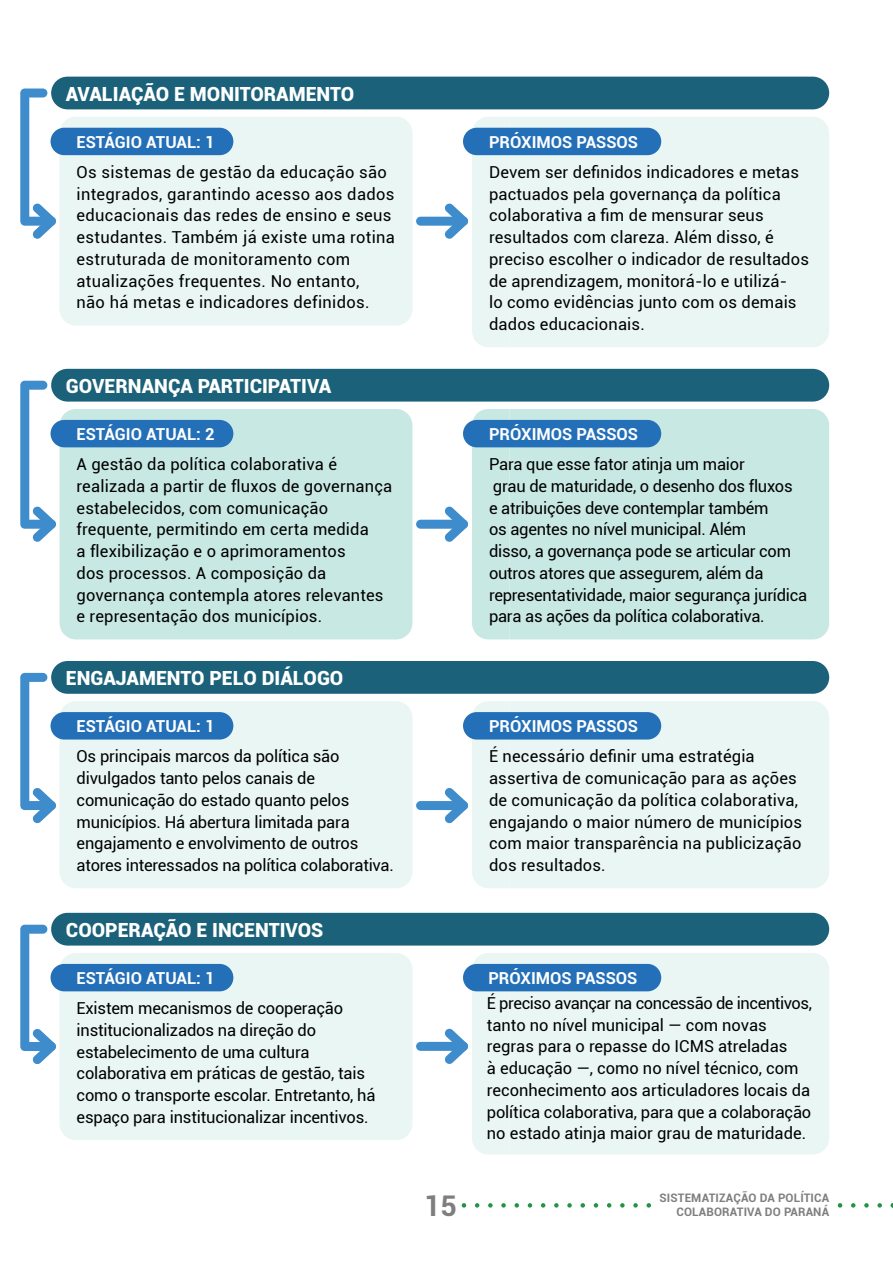
<style>
.page{position:relative;width:893px;height:1263px;background:#fff}
.page>*{position:absolute;margin:0;border:0;box-sizing:border-box;transform-origin:0 0}
.t1{font:700 28.5px "Roboto";color:#7e7e7e}
.t2{font:900 19.5px "Roboto";color:#fff}
.t3{font:16.5px/21.8px "Roboto";color:#000}
.t4{font:16.5px/21.8px "Roboto";letter-spacing:.02em;color:#000}
.t5{font:700 16.5px "Roboto";color:#fff}
.t6{font:700 11.7px/14.1px "Roboto";letter-spacing:.01em;color:#7e7e7e;text-align:right}
</style>
<div class="page">
<svg style="left:462px;top:1203px;width:189px;height:4px"></svg>
<svg style="left:838px;top:1203px;width:55px;height:4px"></svg>
<div style="left:510px;top:953px;width:319px;height:201px;background:#e9f6f4"></div>
<div style="left:416px;top:217px;width:52px;height:9px;background:#3e8ccb;border-radius:4px"></div>
<div style="left:416px;top:801px;width:52px;height:9px;background:#3e8ccb;border-radius:4px"></div>
<div style="left:416px;top:1042px;width:52px;height:9px;background:#3e8ccb;border-radius:4px"></div>
<svg style="left:444px;top:953px;width:66px;height:201px"></svg>
<div style="left:416px;top:520px;width:52px;height:9px;background:#3e8ccb;border-radius:4px"></div>
<div style="left:51px;top:77px;width:778px;height:32px;background:#1b6179;border-radius:16px"></div>
<div style="left:51px;top:661px;width:778px;height:33px;background:#1b6179;border-radius:16px"></div>
<div style="left:51px;top:913px;width:778px;height:32px;background:#1b6179;border-radius:16px"></div>
<div style="left:51px;top:369px;width:778px;height:33px;background:#1b6179;border-radius:16px"></div>
<div style="left:60px;top:117px;width:352px;height:209px;background:#e9f6f4;border-radius:16px"></div>
<div style="left:60px;top:701px;width:352px;height:187px;background:#e9f6f4;border-radius:16px"></div>
<div style="left:60px;top:953px;width:352px;height:187px;background:#e9f6f4;border-radius:16px"></div>
<div style="left:60px;top:409px;width:352px;height:230px;background:#c8e8e3;border-radius:16px"></div>
<svg style="left:20px;top:89px;width:36px;height:150px"></svg>
<svg style="left:20px;top:673px;width:36px;height:151px"></svg>
<svg style="left:20px;top:925px;width:36px;height:139px"></svg>
<svg style="left:20px;top:381px;width:36px;height:161px"></svg>
<div style="left:51px;top:128px;width:182px;height:27px;background:#2470b8;border-radius:14px"></div>
<div style="left:51px;top:712px;width:182px;height:27px;background:#2470b8;border-radius:14px"></div>
<div style="left:51px;top:964px;width:182px;height:27px;background:#2470b8;border-radius:14px"></div>
<div style="left:51px;top:420px;width:182px;height:27px;background:#2470b8;border-radius:14px"></div>
<div style="left:463px;top:964px;width:198px;height:27px;background:#2470b8;border-radius:14px"></div>
<div style="left:510px;top:117px;width:319px;height:230px;background:#e9f6f4"></div>
<svg style="left:444px;top:117px;width:66px;height:230px"></svg>
<div style="left:463px;top:128px;width:198px;height:27px;background:#2470b8;border-radius:14px"></div>
<div style="left:510px;top:701px;width:319px;height:187px;background:#e9f6f4"></div>
<svg style="left:444px;top:701px;width:66px;height:187px"></svg>
<div style="left:463px;top:712px;width:198px;height:27px;background:#2470b8;border-radius:14px"></div>
<div style="left:510px;top:409px;width:319px;height:230px;background:#c8e8e3"></div>
<svg style="left:444px;top:409px;width:66px;height:230px"></svg>
<div style="left:463px;top:420px;width:198px;height:27px;background:#2470b8;border-radius:14px"></div>
<p class="t2" style="left:66px;top:80px;width:290px">AVALIAÇÃO E MONITORAMENTO</p>
<p class="t5" style="left:77px;top:130px;width:140px">ESTÁGIO ATUAL: 1</p>
<p class="t4" style="left:77px;top:161px;width:320px">Os sistemas de gestão da educação são integrados, garantindo acesso aos dados educacionais das redes de ensino e seus estudantes. Também já existe uma rotina estruturada de monitoramento com atualizações frequentes. No entanto,<br>não há metas e indicadores definidos.</p>
<p class="t2" style="left:66px;top:372px;width:267px">GOVERNANÇA PARTICIPATIVA</p>
<p class="t5" style="left:77px;top:422px;width:140px">ESTÁGIO ATUAL: 2</p>
<p class="t3" style="left:77px;top:453px;width:317px">A gestão da política colaborativa é realizada a partir de fluxos de governança estabelecidos, com comunicação frequente, permitindo em certa medida<br>a flexibilização e o aprimoramentos<br>dos processos. A composição da governança contempla atores relevantes e representação dos municípios.</p>
<p class="t2" style="left:66px;top:664px;width:279px">ENGAJAMENTO PELO DIÁLOGO</p>
<p class="t5" style="left:77px;top:714px;width:140px">ESTÁGIO ATUAL: 1</p>
<p class="t3" style="left:77px;top:745px;width:319px">Os principais marcos da política são divulgados tanto pelos canais de comunicação do estado quanto pelos municípios. Há abertura limitada para engajamento e envolvimento de outros atores interessados na política colaborativa.</p>
<p class="t2" style="left:66px;top:916px;width:259px">COOPERAÇÃO E INCENTIVOS</p>
<p class="t5" style="left:77px;top:966px;width:140px">ESTÁGIO ATUAL: 1</p>
<p class="t3" style="left:77px;top:997px;width:300px">Existem mecanismos de cooperação institucionalizados na direção do estabelecimento de uma cultura colaborativa em práticas de gestão, tais como o transporte escolar. Entretanto, há espaço para institucionalizar incentivos.</p>
<p class="t5" style="left:489px;top:130px;width:151px">PRÓXIMOS PASSOS</p>
<p class="t3" style="left:489px;top:161px;width:321px">Devem ser definidos indicadores e metas pactuados pela governança da política colaborativa a fim de mensurar seus resultados com clareza. Além disso, é preciso escolher o indicador de resultados de aprendizagem, monitorá-lo e utilizá-<br>lo como evidências junto com os demais dados educacionais.</p>
<p class="t5" style="left:489px;top:422px;width:151px">PRÓXIMOS PASSOS</p>
<p class="t3" style="left:489px;top:453px;width:320px">Para que esse fator atinja um maior<br>grau de maturidade, o desenho dos fluxos<br>e atribuições deve contemplar também<br>os agentes no nível municipal. Além<br>disso, a governança pode se articular com outros atores que assegurem, além da representatividade, maior segurança jurídica para as ações da política colaborativa.</p>
<p class="t5" style="left:489px;top:714px;width:151px">PRÓXIMOS PASSOS</p>
<p class="t3" style="left:489px;top:745px;width:315px">É necessário definir uma estratégia assertiva de comunicação para as ações de comunicação da política colaborativa, engajando o maior número de municípios com maior transparência na publicização dos resultados.</p>
<p class="t5" style="left:488px;top:967px;width:151px">PRÓXIMOS PASSOS</p>
<p class="t3" style="left:487px;top:991px;width:327px">É preciso avançar na concessão de incentivos, tanto no nível municipal — com novas regras para o repasse do ICMS atreladas<br>à educação —, como no nível técnico, com reconhecimento aos articuladores locais da política colaborativa, para que a colaboração no estado atinja maior grau de maturidade.</p>
<h1 class="t1" style="left:424px;top:1185px;width:34px">15</h1>
<p class="t6" style="left:660px;top:1190px;width:171px">SISTEMATIZAÇÃO DA POLÍTICA<br>COLABORATIVA DO PARANÁ</p>
</div>
